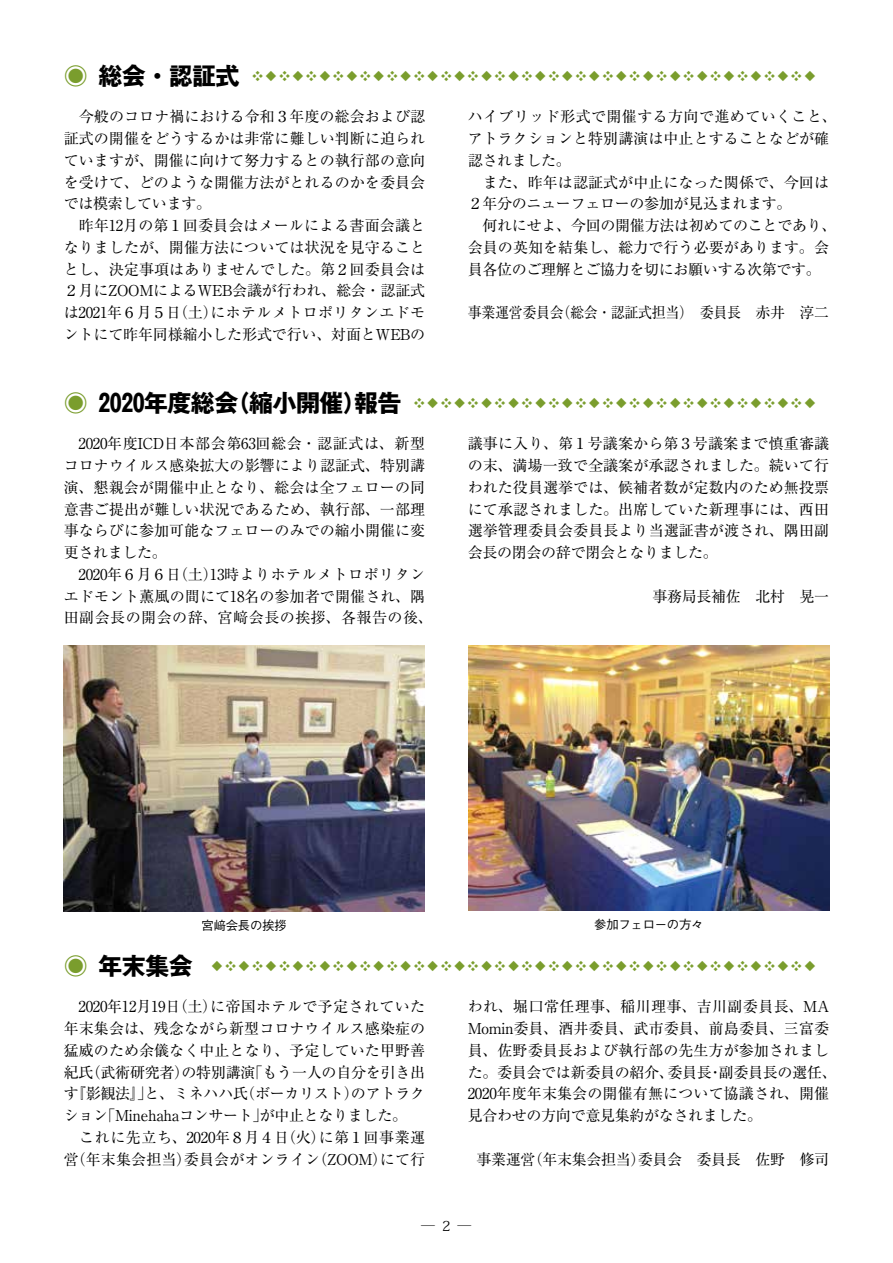
<style>
.page{position:relative;width:893px;height:1263px;background:#fff}
.page>*{position:absolute;margin:0;border:0;box-sizing:border-box;transform-origin:0 0}
.t1{font:700 24px "Gothic MB101 Pr 6";letter-spacing:-.025em;color:#000}
.t2{font:15px/21.8px "Ryumin Pr 6";letter-spacing:.005em;color:#000}
.t3{font:15px "Ryumin Pr 6";letter-spacing:-.02em;color:#000}
.t4{font:15px "Ryumin Pr 6";letter-spacing:-.02em;color:#000;scale:.93 1}
.t5{font:13.8px "Koz Min Pro";color:#000}
.t6{font:500 12.3px "Gothic BBB Pr 6";letter-spacing:-.02em;color:#000}
.t7{font:700 10.5px "Gothic MB101 Pr 6";color:#7a9d2d}
.s1{color:#7a9d2d}
</style>
<div class="page">
<img style="left:64px;top:645px;width:360px;height:266px">
<img style="left:469px;top:645px;width:360px;height:265px">
<h1 class="t1" style="left:64px;top:56px;width:177px"><span class="s1">◉</span> 総会・認証式</h1>
<p class="t7" style="left:252px;top:67px;width:564px">◆ ❖ ◆ ❖ ◆ ❖ ◆ ❖ ◆ ❖ ◆ ❖ ◆ ❖ ◆ ❖ ◆ ❖ ◆ ❖ ◆ ❖ ◆ ❖ ◆ ❖ ◆ ❖ ◆ ❖ ◆ ❖ ◆ ❖ ◆ ❖ ◆ ❖ ◆ ❖ ◆ ❖</p>
<p class="t2" style="left:64px;top:105px;width:363px">　今般のコロナ禍における令和３年度の総会および認証式の開催をどうするかは非常に難しい判断に迫られていますが、開催に向けて努力するとの執行部の意向を受けて、どのような開催方法がとれるのかを委員会では模索しています。<br>　昨年12月の第１回委員会はメールによる書面会議となりましたが、開催方法については状況を見守ることとし、決定事項はありませんでした。第２回委員会は<br>２月にZOOMによるWEB会議が行われ、総会・認証式は2021年６月５日（土）にホテルメトロポリタンエドモントにて昨年同様縮小した形式で行い、対面とWEBの</p>
<p class="t2" style="left:468px;top:105px;width:370px">ハイブリッド形式で開催する方向で進めていくこと、アトラクションと特別講演は中止とすることなどが確認されました。<br>　また、昨年は認証式が中止になった関係で、今回は<br>２年分のニューフェローの参加が見込まれます。<br>　何れにせよ、今回の開催方法は初めてのことであり、会員の英知を結集し、総力で行う必要があります。会員各位のご理解とご協力を切にお願いする次第です。</p>
<p class="t4" style="left:468px;top:301px;width:390px">事業運営委員会（総会・認証式担当）　委員長　赤井　淳二</p>
<h1 class="t1" style="left:64px;top:383px;width:339px"><span class="s1">◉</span> 2020年度総会（縮小開催）報告</h1>
<p class="t7" style="left:414px;top:394px;width:403px">◆ ❖ ◆ ❖ ◆ ❖ ◆ ❖ ◆ ❖ ◆ ❖ ◆ ❖ ◆ ❖ ◆ ❖ ◆ ❖ ◆ ❖ ◆ ❖ ◆ ❖ ◆ ❖ ◆ ❖</p>
<p class="t2" style="left:64px;top:432px;width:371px">　2020年度ICD日本部会第63回総会・認証式は、新型コロナウイルス感染拡大の影響により認証式、特別講演、懇親会が開催中止となり、総会は全フェローの同意書ご提出が難しい状況であるため、執行部、一部理事ならびに参加可能なフェローのみでの縮小開催に変更されました。<br>　2020年６月６日（土）13時よりホテルメトロポリタンエドモント薫風の間にて18名の参加者で開催され、隅田副会長の開会の辞、宮﨑会長の挨拶、各報告の後、</p>
<p class="t2" style="left:468px;top:432px;width:363px;text-align:justify">議事に入り、第１号議案から第３号議案まで慎重審議の末、満場一致で全議案が承認されました。続いて行われた役員選挙では、候補者数が定数内のため無投票にて承認されました。出席していた新理事には、西田選挙管理委員会委員長より当選証書が渡され、隅田副会長の閉会の辞で閉会となりました。</p>
<p class="t3" style="left:652px;top:584px;width:178px">事務局長補佐　北村　晃一</p>
<p class="t6" style="left:202px;top:916px;width:87px">宮﨑会長の挨拶</p>
<p class="t6" style="left:594px;top:915px;width:111px">参加フェローの方々</p>
<h1 class="t1" style="left:64px;top:946px;width:130px"><span class="s1">◉</span> 年末集会</h1>
<p class="t7" style="left:209px;top:957px;width:8px">❖◆❖◆❖◆❖◆❖◆❖◆❖◆❖◆❖◆❖◆❖◆❖◆❖◆❖◆❖◆❖◆❖◆❖◆❖◆❖◆❖◆❖◆❖◆</p>
<p class="t2" style="left:64px;top:995px;width:363px">　2020年12月19日（土）に帝国ホテルで予定されていた年末集会は、残念ながら新型コロナウイルス感染症の猛威のため余儀なく中止となり、予定していた甲野善紀氏（武術研究者）の特別講演「もう一人の自分を引き出す『影観法』」と、ミネハハ氏（ボーカリスト）のアトラクション「Minehahaコンサート」が中止となりました。　これに先立ち、2020年８月４日（火）に第１回事業運営（年末集会担当）委員会がオンライン（ZOOM）にて行</p>
<p class="t2" style="left:468px;top:995px;width:370px">われ、堀口常任理事、稲川理事、吉川副委員長、MA<br>Momin委員、酒井委員、武市委員、前島委員、三富委員、佐野委員長および執行部の先生方が参加されました。委員会では新委員の紹介、委員長・副委員長の選任、<br>2020年度年末集会の開催有無について協議され、開催見合わせの方向で意見集約がなされました。</p>
<p class="t3" style="left:476px;top:1147px;width:354px">事業運営（年末集会担当）委員会　委員長　佐野　修司</p>
<p class="t5" style="left:421px;top:1216px;width:51px">─ 2 ─</p>
</div>
